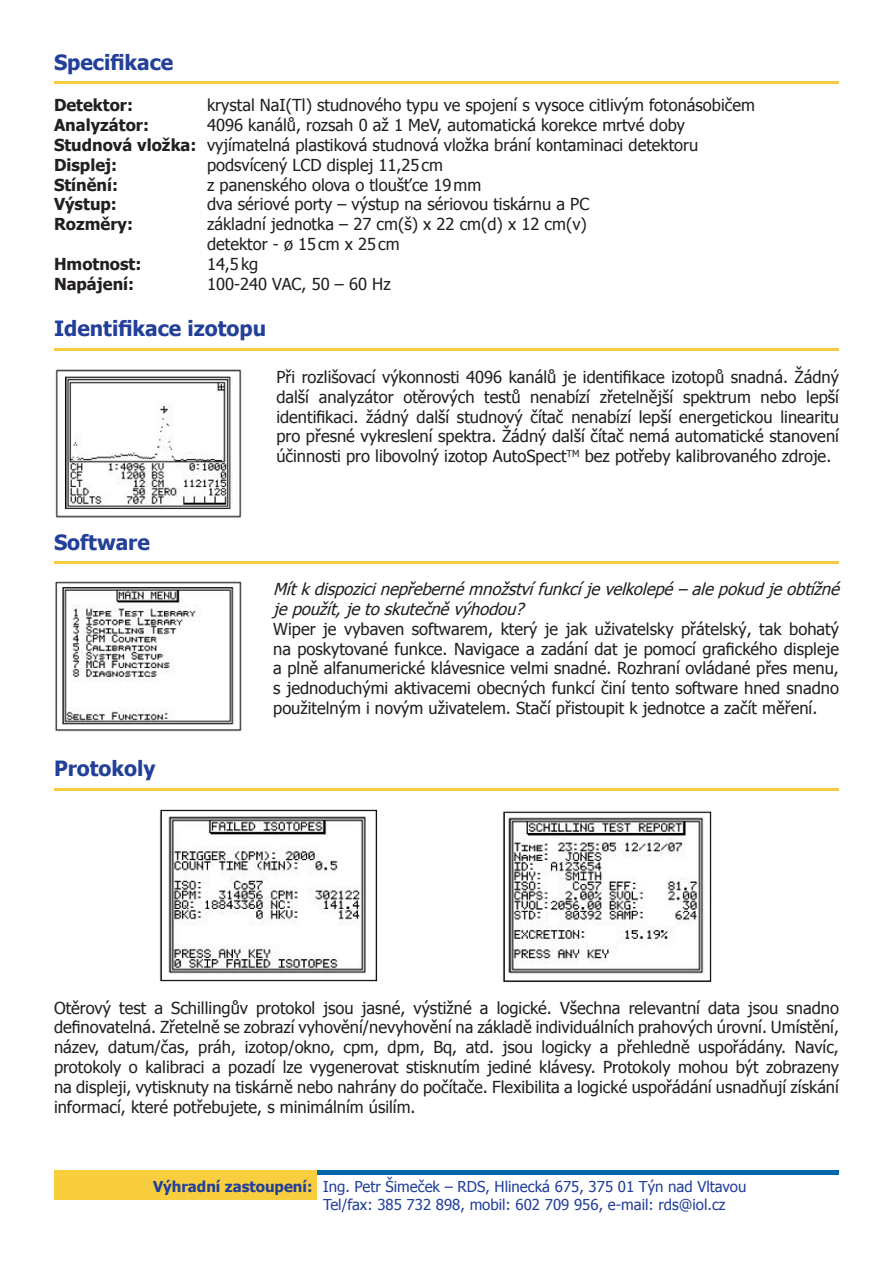
<style>
.page{position:relative;width:893px;height:1263px;background:#fff}
.page>*{position:absolute;margin:0;border:0;box-sizing:border-box;transform-origin:0 0}
.t1{font:700 21px "Tahoma";color:#223f99}
.t2{font:16.5px/19.8px "Tahoma";color:#231f20;text-align:justify}
.t3{font:italic 16.5px/19.8px "Tahoma";color:#231f20}
.t4{font:700 16.5px "Tahoma";color:#231f20}
.t5{font:15px "Tahoma";color:#223f99}
.s1{font-weight:700}
</style>
<div class="page">
<div style="left:317px;top:1170px;width:522px;height:5px;background:#0067aa"></div>
<div style="left:54px;top:1170px;width:263px;height:29px;background:#f8ce3f"></div>
<hr style="left:54px;top:81px;width:785px;height:3px;background:#f8ce3f">
<hr style="left:54px;top:348px;width:785px;height:2px;background:#f8ce3f">
<hr style="left:54px;top:561px;width:785px;height:3px;background:#f8ce3f">
<hr style="left:54px;top:788px;width:785px;height:2px;background:#f8ce3f">
<img style="left:55px;top:369px;width:187px;height:149px">
<img style="left:55px;top:581px;width:187px;height:151px">
<img style="left:159px;top:809px;width:219px;height:173px">
<img style="left:502px;top:811px;width:210px;height:171px">
<p class="t1" style="left:54px;top:48px;width:121px">Specifikace</p>
<p class="t4" style="left:54px;top:94px;width:81px">Detektor:</p>
<p class="t2" style="left:207px;top:95px;width:549px">krystal NaI(Tl) studnového typu ve spojení s vysoce citlivým fotonásobičem</p>
<p class="t4" style="left:54px;top:114px;width:96px">Analyzátor:</p>
<p class="t2" style="left:207px;top:115px;width:479px">4096 kanálů, rozsah 0 až 1 MeV, automatická korekce mrtvé doby</p>
<p class="t2" style="left:54px;top:134px;width:646px"><span class="s1">Studnová vložka:</span> vyjímatelná plastiková studnová vložka brání kontaminaci detektoru</p>
<p class="t4" style="left:54px;top:153px;width:65px">Displej:</p>
<p class="t2" style="left:207px;top:154px;width:237px">podsvícený LCD displej 11,25cm</p>
<p class="t4" style="left:54px;top:173px;width:66px">Stínění:</p>
<p class="t2" style="left:207px;top:174px;width:276px">z panenského olova o tloušťce 19mm</p>
<p class="t4" style="left:54px;top:193px;width:64px">Výstup:</p>
<p class="t2" style="left:207px;top:194px;width:384px">dva sériové porty – výstup na sériovou tiskárnu a PC</p>
<p class="t4" style="left:54px;top:213px;width:81px">Rozměry:</p>
<p class="t2" style="left:207px;top:214px;width:381px">základní jednotka – 27 cm(š) x 22 cm(d) x 12 cm(v)</p>
<p class="t2" style="left:207px;top:233px;width:194px">detektor - ø 15cm x 25cm</p>
<p class="t4" style="left:54px;top:252px;width:89px">Hmotnost:</p>
<p class="t2" style="left:207px;top:253px;width:53px">14,5kg</p>
<p class="t4" style="left:54px;top:272px;width:82px">Napájení:</p>
<p class="t2" style="left:207px;top:273px;width:185px">100-240 VAC, 50 – 60 Hz</p>
<p class="t1" style="left:54px;top:314px;width:214px">Identifikace izotopu</p>
<p class="t2" style="left:276px;top:366px;width:564px">Při rozlišovací výkonnosti 4096 kanálů je identifikace izotopů snadná. Žádný další analyzátor otěrových testů nenabízí zřetelnější spektrum nebo lepší identifikaci. žádný další studnový čítač nenabízí lepší energetickou linearitu pro přesné vykreslení spektra. Žádný další čítač nemá automatické stanovení účinnosti pro libovolný izotop AutoSpect<sup>TM</sup> bez potřeby kalibrovaného zdroje.</p>
<p class="t1" style="left:54px;top:527px;width:97px">Software</p>
<p class="t1" style="left:54px;top:754px;width:103px">Protokoly</p>
<p class="t3" style="left:273px;top:578px;width:573px">Mítk dispozicinepřebernémnožstvífunkcíjevelkolepé–alepokudjeobtížné jepoužít,jetoskutečněvýhodou?</p>
<p class="t2" style="left:273px;top:618px;width:567px">Wiper je vybaven softwarem, který je jak uživatelsky přátelský, tak bohatý na poskytované funkce. Navigace a zadání dat je pomocí grafického displeje a plně alfanumerické klávesnice velmi snadné. Rozhraní ovládané přes menu, s jednoduchými aktivacemi obecných funkcí činí tento software hned snadno použitelným i novým uživatelem. Stačí přistoupit k jednotce a začít měření.</p>
<p class="t2" style="left:54px;top:997px;width:786px">Otěrový test a Schillingův protokol jsou jasné, výstižné a logické. Všechna relevantní data jsou snadno definovatelná. Zřetelně se zobrazí vyhovění/nevyhovění na základě individuálních prahových úrovní. Umístění, název, datum/čas, práh, izotop/okno, cpm, dpm, Bq, atd. jsou logicky a přehledně uspořádány. Navíc, protokoly o kalibraci a pozadí lze vygenerovat stisknutím jediné klávesy. Protokoly mohou být zobrazeny na displeji, vytisknuty na tiskárně nebo nahrány do počítače. Flexibilita a logické uspořádání usnadňují získání informací, které potřebujete, s minimálním úsilím.</p>
<p class="t5" style="left:153px;top:1176px;width:595px"><span class="s1">Výhradní zastoupení:</span> Ing. Petr Šimeček – RDS, Hlinecká 675, 375 01 Týn nad Vltavou</p>
<p class="t5" style="left:323px;top:1194px;width:404px">Tel/fax: 385 732 898, mobil: 602 709 956, e-mail: rds@iol.cz</p>
</div>
